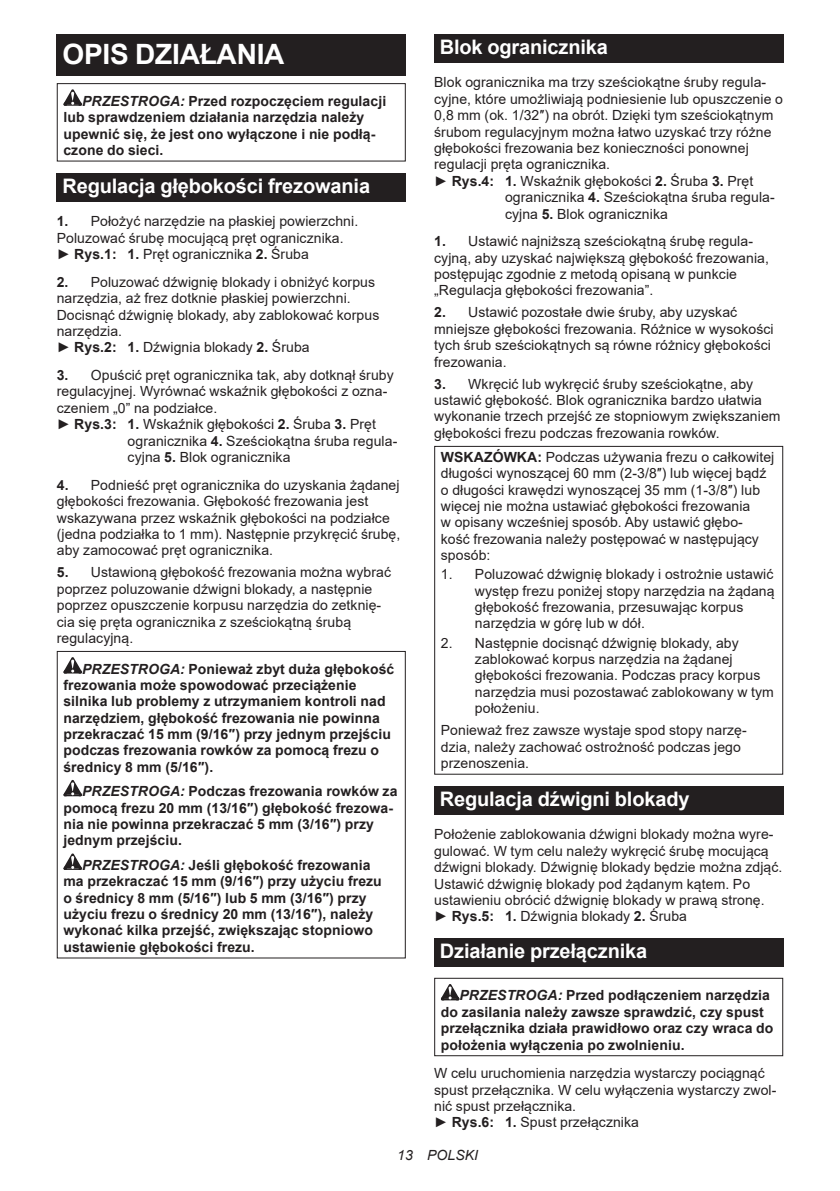
<style>
.page{position:relative;width:840px;height:1191px;background:#fff}
.page>*{position:absolute;margin:0;border:0;box-sizing:border-box;transform-origin:0 0}
.t1{font:700 28px "Arial";letter-spacing:-.01em;color:#fff}
.t2{font:700 20px "Arial";letter-spacing:-.01em;color:#fff}
.t3{font:14px/16.4px "Arial";letter-spacing:.005em;color:#231f20}
.t4{font:700 14px/16.4px "Arial";letter-spacing:.005em;color:#231f20}
.t5{font:italic 14px "Arial";letter-spacing:.005em;color:#231f20}
.s1{font-style:italic}
.s2{font-weight:700}
</style>
<div class="page">
<div style="left:57px;top:34px;width:348px;height:41px;background:#231f20"></div>
<svg style="left:63px;top:89px;width:19px;height:17px"></svg>
<div style="left:57px;top:83px;width:348px;height:79px;border:1px solid #231f20"></div>
<div style="left:57px;top:173px;width:348px;height:28px;background:#231f20"></div>
<svg style="left:63px;top:657px;width:19px;height:16px"></svg>
<svg style="left:63px;top:780px;width:19px;height:16px"></svg>
<svg style="left:63px;top:853px;width:19px;height:17px"></svg>
<div style="left:57px;top:651px;width:348px;height:307px;border:1px solid #231f20"></div>
<div style="left:434px;top:34px;width:348px;height:29px;background:#231f20"></div>
<div style="left:434px;top:446px;width:348px;height:328px;border:1px solid #231f20"></div>
<div style="left:434px;top:786px;width:348px;height:28px;background:#231f20"></div>
<div style="left:434px;top:938px;width:348px;height:29px;background:#231f20"></div>
<svg style="left:440px;top:984px;width:19px;height:16px"></svg>
<div style="left:434px;top:977px;width:348px;height:79px;border:1px solid #231f20"></div>
<h1 class="t1" style="left:62px;top:34px;width:223px">OPIS DZIAŁANIA</h1>
<p class="t4" style="left:63px;top:93px;width:324px;text-indent:19px"><span class="s1">PRZESTROGA:</span> Przed rozpoczęciem regulacji lub sprawdzeniem działania narzędzia należy upewnić się, że jest ono wyłączone i nie podłą&shy;czone do sieci.</p>
<h2 class="t2" style="left:62px;top:172px;width:309px">Regulacja głębokości frezowania</h2>
<p class="t3" style="left:57px;top:213px;width:303px"><span class="s2">1.</span> Położyć narzędzie na płaskiej powierzchni.<br>Poluzować śrubę mocującą pręt ogranicznika. ► <span class="s2">Rys.1: 1.</span> Pręt ogranicznika <span class="s2">2.</span> Śruba</p>
<p class="t3" style="left:57px;top:273px;width:324px"><span class="s2">2.</span> Poluzować dźwignię blokady i obniżyć korpus narzędzia, aż frez dotknie płaskiej powierzchni.<br>Docisnąć dźwignię blokady, aby zablokować korpus narzędzia.<br>► <span class="s2">Rys.2: 1.</span> Dźwignia blokady <span class="s2">2.</span> Śruba</p>
<p class="t3" style="left:57px;top:367px;width:338px"><span class="s2">3.</span> Opuścić pręt ogranicznika tak, aby dotknął śruby</p>
<p class="t3" style="left:57px;top:383px;width:332px">regulacyjnej. Wyrównać wskaźnik głębokości z ozna-</p>
<p class="t3" style="left:57px;top:399px;width:162px">czeniem „0” na podziałce.</p>
<p class="t3" style="left:57px;top:416px;width:320px">► <span class="s2">Rys.3: 1.</span> Wskaźnik głębokości <span class="s2">2.</span> Śruba <span class="s2">3.</span> Pręt</p>
<p class="t3" style="left:127px;top:432px;width:271px">ogranicznika <span class="s2">4.</span> Sześciokątna śruba regula-</p>
<p class="t3" style="left:127px;top:449px;width:164px">cyjna <span class="s2">5.</span> Blok ogranicznika</p>
<p class="t3" style="left:57px;top:476px;width:345px"><span class="s2">4.</span> Podnieść pręt ogranicznika do uzyskania żądanej głębokości frezowania. Głębokość frezowania jest wskazywana przez wskaźnik głębokości na podziałce (jedna podziałka to 1 mm). Następnie przykręcić śrubę, aby zamocować pręt ogranicznika.</p>
<p class="t3" style="left:57px;top:564px;width:335px"><span class="s2">5.</span> Ustawioną głębokość frezowania można wybrać poprzez poluzowanie dźwigni blokady, a następnie poprzez opuszczenie korpusu narzędzia do zetknię&shy;cia się pręta ogranicznika z sześciokątną śrubą regulacyjną.</p>
<p class="t4" style="left:63px;top:660px;width:332px;text-indent:19px"><span class="s1">PRZESTROGA:</span> Ponieważ zbyt duża głębokość frezowania może spowodować przeciążenie silnika lub problemy z utrzymaniem kontroli nad narzędziem, głębokość frezowania nie powinna przekraczać 15 mm (9/16″) przy jednym przejściu podczas frezowania rowków za pomocą frezu o średnicy 8 mm (5/16″).</p>
<p class="t4" style="left:63px;top:783px;width:335px;text-indent:19px"><span class="s1">PRZESTROGA:</span> Podczas frezowania rowków za pomocą frezu 20 mm (13/16″) głębokość frezowa&shy;nia nie powinna przekraczać 5 mm (3/16″) przy jednym przejściu.</p>
<p class="t4" style="left:63px;top:857px;width:320px;text-indent:19px"><span class="s1">PRZESTROGA:</span> Jeśli głębokość frezowania ma przekraczać 15 mm (9/16″) przy użyciu frezu o średnicy 8 mm (5/16″) lub 5 mm (3/16″) przy użyciu frezu o średnicy 20 mm (13/16″), należy wykonać kilka przejść, zwiększając stopniowo ustawienie głębokości frezu.</p>
<h2 class="t2" style="left:439px;top:33px;width:169px">Blok ogranicznika</h2>
<p class="t3" style="left:434px;top:74px;width:333px">Blok ogranicznika ma trzy sześciokątne śruby regula-</p>
<p class="t3" style="left:434px;top:91px;width:350px">cyjne, które umożliwiają podniesienie lub opuszczenie o</p>
<p class="t3" style="left:434px;top:107px;width:341px">0,8 mm (ok. 1/32″) na obrót. Dzięki tym sześciokątnym</p>
<p class="t3" style="left:434px;top:123px;width:338px">śrubom regulacyjnym można łatwo uzyskać trzy różne</p>
<p class="t3" style="left:434px;top:140px;width:316px">głębokości frezowania bez konieczności ponownej</p>
<p class="t3" style="left:434px;top:156px;width:177px">regulacji pręta ogranicznika.</p>
<p class="t3" style="left:434px;top:172px;width:320px">► <span class="s2">Rys.4: 1.</span> Wskaźnik głębokości <span class="s2">2.</span> Śruba <span class="s2">3.</span> Pręt</p>
<p class="t3" style="left:504px;top:189px;width:271px">ogranicznika <span class="s2">4.</span> Sześciokątna śruba regula-</p>
<p class="t3" style="left:504px;top:205px;width:164px">cyjna <span class="s2">5.</span> Blok ogranicznika</p>
<p class="t3" style="left:434px;top:233px;width:336px"><span class="s2">1.</span> Ustawić najniższą sześciokątną śrubę regula&shy;cyjną, aby uzyskać największą głębokość frezowania, postępując zgodnie z metodą opisaną w punkcie „Regulacja głębokości frezowania”.</p>
<p class="t3" style="left:434px;top:304px;width:341px"><span class="s2">2.</span> Ustawić pozostałe dwie śruby, aby uzyskać mniejsze głębokości frezowania. Różnice w wysokości tych śrub sześciokątnych są równe różnicy głębokości frezowania.</p>
<p class="t3" style="left:434px;top:375px;width:347px"><span class="s2">3.</span> Wkręcić lub wykręcić śruby sześciokątne, aby ustawić głębokość. Blok ogranicznika bardzo ułatwia wykonanie trzech przejść ze stopniowym zwiększaniem głębokości frezu podczas frezowania rowków.</p>
<p class="t3" style="left:440px;top:448px;width:335px"><span class="s2">WSKAZÓWKA:</span> Podczas używania frezu o całkowitej długości wynoszącej 60 mm (2-3/8″) lub więcej bądź o długości krawędzi wynoszącej 35 mm (1-3/8″) lub więcej nie można ustawiać głębokości frezowania<br>w opisany wcześniej sposób. Aby ustawić głębo&shy;kość frezowania należy postępować w następujący sposób:</p>
<p class="t3" style="left:474px;top:566px;width:301px;text-indent:-34px">1. Poluzować dźwignię blokady i ostrożnie ustawić występ frezu poniżej stopy narzędzia na żądaną głębokość frezowania, przesuwając korpus narzędzia w górę lub w dół.</p>
<p class="t3" style="left:474px;top:634px;width:300px;text-indent:-34px">2. Następnie docisnąć dźwignię blokady, aby zablokować korpus narzędzia na żądanej głębokości frezowania. Podczas pracy korpus narzędzia musi pozostawać zablokowany w tym położeniu.</p>
<p class="t3" style="left:440px;top:722px;width:307px">Ponieważ frez zawsze wystaje spod stopy narzę&shy;dzia, należy zachować ostrożność podczas jego przenoszenia.</p>
<h2 class="t2" style="left:439px;top:785px;width:251px">Regulacja dźwigni blokady</h2>
<p class="t3" style="left:434px;top:826px;width:349px">Położenie zablokowania dźwigni blokady można wyre&shy;gulować. W tym celu należy wykręcić śrubę mocującą dźwigni blokady. Dźwignię blokady będzie można zdjąć.<br>Ustawić dźwignię blokady pod żądanym kątem. Po ustawieniu obrócić dźwignię blokady w prawą stronę.<br>► <span class="s2">Rys.5: 1.</span> Dźwignia blokady <span class="s2">2.</span> Śruba</p>
<h2 class="t2" style="left:439px;top:937px;width:209px">Działanie przełącznika</h2>
<p class="t4" style="left:440px;top:987px;width:334px;text-indent:19px"><span class="s1">PRZESTROGA:</span> Przed podłączeniem narzędzia do zasilania należy zawsze sprawdzić, czy spust przełącznika działa prawidłowo oraz czy wraca do położenia wyłączenia po zwolnieniu.</p>
<p class="t3" style="left:434px;top:1065px;width:343px">W celu uruchomienia narzędzia wystarczy pociągnąć spust przełącznika. W celu wyłączenia wystarczy zwol&shy;nić spust przełącznika.<br>► <span class="s2">Rys.6: 1.</span> Spust przełącznika</p>
<p class="t5" style="left:397px;top:1146px;width:82px">13 POLSKI</p>
</div>
